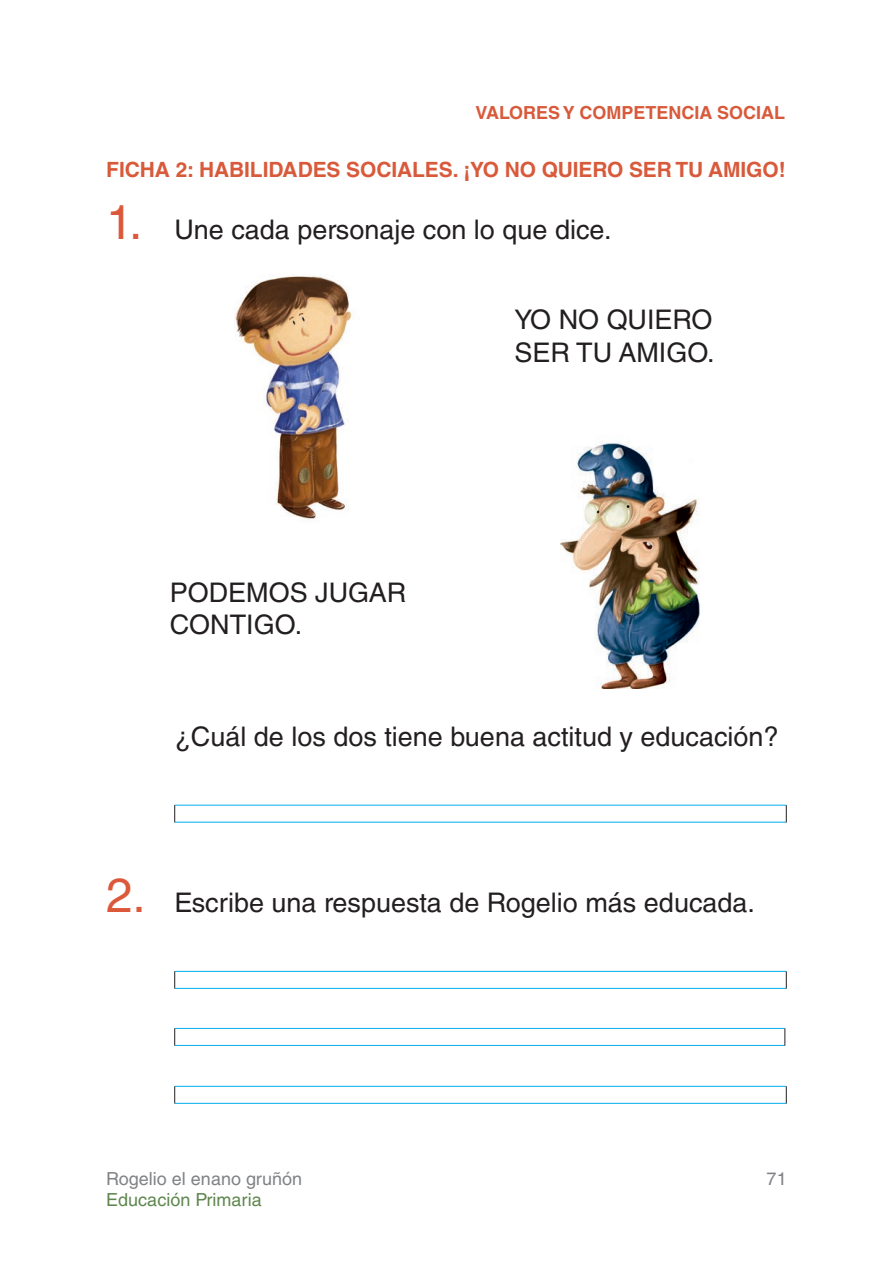
<style>
.page{position:relative;width:893px;height:1263px;background:#fff}
.page>*{position:absolute;margin:0;border:0;box-sizing:border-box;transform-origin:0 0}
.t1{font:27px/32.4px "Helvetica LT Std";color:#231f20}
.t2{font:700 21px "Helvetica LT Std";color:#d85a3b}
.t3{font:700 18px "Helvetica LT Std";color:#d85a3b}
.t4{font:18px "Helvetica LT Std";color:#808285}
.t5{font:18px "Helvetica LT Std";color:#5f874f}
.s1{font-size:48px;color:#dc583a}
</style>
<div class="page">
<img style="left:235px;top:276px;width:117px;height:243px">
<img style="left:560px;top:435px;width:140px;height:253px">
<svg style="left:174px;top:805px;width:1px;height:17px"></svg>
<hr style="left:175px;top:805px;width:611px;height:1px;background:#00aeef">
<hr style="left:175px;top:822px;width:611px;height:1px;background:#00aeef">
<svg style="left:786px;top:805px;width:1px;height:17px"></svg>
<svg style="left:174px;top:971px;width:1px;height:18px"></svg>
<hr style="left:175px;top:971px;width:611px;height:1px;background:#00aeef">
<hr style="left:175px;top:988px;width:611px;height:1px;background:#00aeef">
<svg style="left:786px;top:971px;width:1px;height:18px"></svg>
<svg style="left:174px;top:1028px;width:1px;height:18px"></svg>
<hr style="left:175px;top:1028px;width:610px;height:1px;background:#00aeef">
<hr style="left:175px;top:1045px;width:610px;height:1px;background:#00aeef">
<svg style="left:784px;top:1028px;width:1px;height:18px"></svg>
<svg style="left:174px;top:1086px;width:1px;height:17px"></svg>
<hr style="left:175px;top:1086px;width:611px;height:1px;background:#00aeef">
<hr style="left:175px;top:1103px;width:611px;height:1px;background:#00aeef">
<svg style="left:786px;top:1086px;width:1px;height:17px"></svg>
<p class="t3" style="left:476px;top:102px;width:311px">VALORES Y COMPETENCIA SOCIAL</p>
<p class="t2" style="left:106px;top:156px;width:679px">FICHA 2: HABILIDADES SOCIALES. ¡YO NO QUIERO SER TU AMIGO!</p>
<p class="t1" style="left:106px;top:213px;width:504px"><span class="s1">1.</span> Une cada personaje con lo que dice.</p>
<p class="t1" style="left:170px;top:576px;width:237px">PODEMOS JUGAR<br>CONTIGO.</p>
<p class="t1" style="left:514px;top:303px;width:199px">YO NO QUIERO<br>SER TU AMIGO.</p>
<p class="t1" style="left:174px;top:720px;width:604px">¿Cuál de los dos tiene buena actitud y educación?</p>
<p class="t1" style="left:106px;top:887px;width:648px"><span class="s1">2.</span> Escribe una respuesta de Rogelio más educada.</p>
<p class="t4" style="left:106px;top:1168px;width:196px">Rogelio el enano gruñón</p>
<p class="t5" style="left:106px;top:1190px;width:157px">Educación Primaria</p>
<p class="t4" style="left:767px;top:1168px;width:18px">71</p>
</div>
